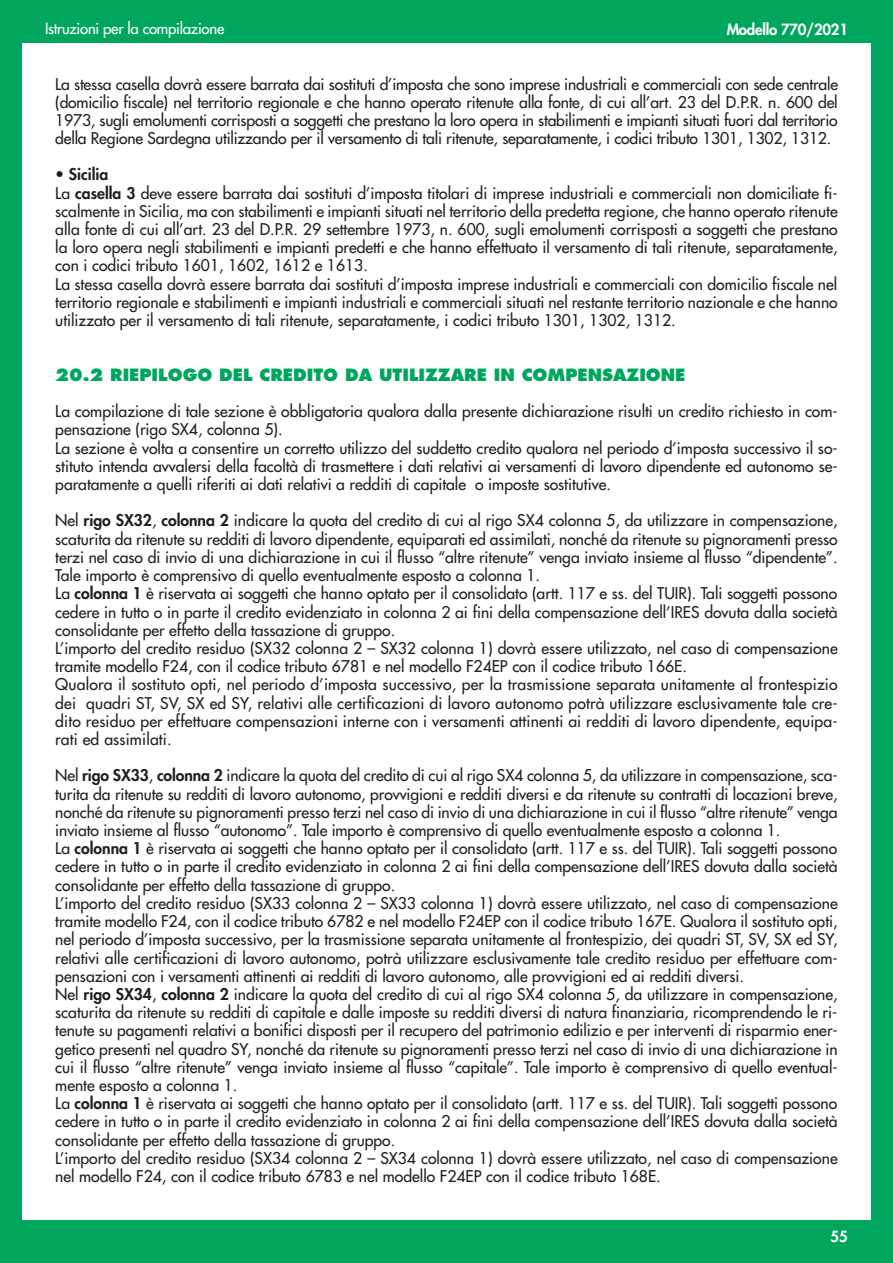
<style>
.page{position:relative;width:893px;height:1263px;background:#fff}
.page>*{position:absolute;margin:0;border:0;box-sizing:border-box;transform-origin:0 0}
.t1{font:800 16.5px "Futura";color:#00a65e}
.t2{font:15.75px/18.1px "Futura";color:#231f20}
.t3{font:15px "Futura";letter-spacing:-.015em;color:#fff}
.t4{font:800 15px "Futura";letter-spacing:-.015em;color:#fff}
.s1{font-weight:800}
</style>
<div class="page">
<div style="left:0;top:43px;width:21px;height:1220px;background:#00a65e"></div>
<div style="left:872px;top:43px;width:21px;height:1177px;background:#00a65e"></div>
<div style="left:0;top:1220px;width:893px;height:43px;background:#00a65e"></div>
<div style="left:0;top:0;width:893px;height:43px;background:#00a65e"></div>
<p class="t3" style="left:45px;top:21px;width:181px">Istruzioni per la compilazione</p>
<p class="t4" style="left:727px;top:23px;width:123px">Modello 770/2021</p>
<p class="t2" style="left:55px;top:77px;width:784px;text-align:justify">La stessa casella dovrà essere barrata dai sostituti d’imposta che sono imprese industriali e commerciali con sede centrale (domicilio fiscale) nel territorio regionale e che hanno operato ritenute alla fonte, di cui all’art. 23 del D.P.R. n. 600 del 1973, sugli emolumenti corrisposti a soggetti che prestano la loro opera in stabilimenti e impianti situati fuori dal territorio della Regione Sardegna utilizzando per il versamento di tali ritenute, separatamente, i codici tributo 1301, 1302, 1312.</p>
<p class="t2" style="left:55px;top:167px;width:784px">• <span class="s1">Sicilia<br></span>La <span class="s1">casella 3</span> deve essere barrata dai sostituti d’imposta titolari di imprese industriali e commerciali non domiciliate fi&shy;scalmente in Sicilia, ma con stabilimenti e impianti situati nel territorio della predetta regione, che hanno operato ritenute alla fonte di cui all’art. 23 del D.P.R. 29 settembre 1973, n. 600, sugli emolumenti corrisposti a soggetti che prestano la loro opera negli stabilimenti e impianti predetti e che hanno effettuato il versamento di tali ritenute, separatamente, con i codici tributo 1601, 1602, 1612 e 1613.<br>La stessa casella dovrà essere barrata dai sostituti d’imposta imprese industriali e commerciali con domicilio fiscale nel territorio regionale e stabilimenti e impianti industriali e commerciali situati nel restante territorio nazionale e che hanno utilizzato per il versamento di tali ritenute, separatamente, i codici tributo 1301, 1302, 1312.</p>
<p class="t1" style="left:55px;top:367px;width:632px">20.2 RIEPILOGO DEL CREDITO DA UTILIZZARE IN COMPENSAZIONE</p>
<p class="t2" style="left:55px;top:403px;width:784px">La compilazione di tale sezione è obbligatoria qualora dalla presente dichiarazione risulti un credito richiesto in com&shy;pensazione (rigo SX4, colonna 5).<br>La sezione è volta a consentire un corretto utilizzo del suddetto credito qualora nel periodo d’imposta successivo il so&shy;stituto intenda avvalersi della facoltà di trasmettere i dati relativi ai versamenti di lavoro dipendente ed autonomo se&shy;paratamente a quelli riferiti ai dati relativi a redditi di capitale o imposte sostitutive.</p>
<p class="t2" style="left:55px;top:513px;width:784px">Nel <span class="s1">rigo SX32</span>, <span class="s1">colonna 2</span> indicare la quota del credito di cui al rigo SX4 colonna 5, da utilizzare in compensazione, scaturita da ritenute su redditi di lavoro dipendente, equiparati ed assimilati, nonché da ritenute su pignoramenti presso terzi nel caso di invio di una dichiarazione in cui il flusso “altre ritenute” venga inviato insieme al flusso “dipendente”.<br>Tale importo è comprensivo di quello eventualmente esposto a colonna 1.<br>La <span class="s1">colonna 1</span> è riservata ai soggetti che hanno optato per il consolidato (artt. 117 e ss. del TUIR). Tali soggetti possono cedere in tutto o in parte il credito evidenziato in colonna 2 ai fini della compensazione dell’IRES dovuta dalla società consolidante per effetto della tassazione di gruppo.<br>L’importo del credito residuo (SX32 colonna 2 – SX32 colonna 1) dovrà essere utilizzato, nel caso di compensazione tramite modello F24, con il codice tributo 6781 e nel modello F24EP con il codice tributo 166E.<br>Qualora il sostituto opti, nel periodo d’imposta successivo, per la trasmissione separata unitamente al frontespizio dei quadri ST, SV, SX ed SY, relativi alle certificazioni di lavoro autonomo potrà utilizzare esclusivamente tale cre&shy;dito residuo per effettuare compensazioni interne con i versamenti attinenti ai redditi di lavoro dipendente, equipa&shy;rati ed assimilati.</p>
<p class="t2" style="left:55px;top:768px;width:784px">Nel <span class="s1">rigo SX33</span>, <span class="s1">colonna 2</span> indicare la quota del credito di cui al rigo SX4 colonna 5, da utilizzare in compensazione, sca&shy;turita da ritenute su redditi di lavoro autonomo, provvigioni e redditi diversi e da ritenute su contratti di locazioni breve, nonché da ritenute su pignoramenti presso terzi nel caso di invio di una dichiarazione in cui il flusso “altre ritenute” venga inviato insieme al flusso “autonomo”. Tale importo è comprensivo di quello eventualmente esposto a colonna 1.<br>La <span class="s1">colonna 1</span> è riservata ai soggetti che hanno optato per il consolidato (artt. 117 e ss. del TUIR). Tali soggetti possono cedere in tutto o in parte il credito evidenziato in colonna 2 ai fini della compensazione dell’IRES dovuta dalla società consolidante per effetto della tassazione di gruppo.<br>L’importo del credito residuo (SX33 colonna 2 – SX33 colonna 1) dovrà essere utilizzato, nel caso di compensazione tramite modello F24, con il codice tributo 6782 e nel modello F24EP con il codice tributo 167E. Qualora il sostituto opti, nel periodo d’imposta successivo, per la trasmissione separata unitamente al frontespizio, dei quadri ST, SV, SX ed SY, relativi alle certificazioni di lavoro autonomo, potrà utilizzare esclusivamente tale credito residuo per effettuare com&shy;pensazioni con i versamenti attinenti ai redditi di lavoro autonomo, alle provvigioni ed ai redditi diversi.<br>Nel <span class="s1">rigo SX34</span>, <span class="s1">colonna 2</span> indicare la quota del credito di cui al rigo SX4 colonna 5, da utilizzare in compensazione, scaturita da ritenute su redditi di capitale e dalle imposte su redditi diversi di natura finanziaria, ricomprendendo le ri&shy;tenute su pagamenti relativi a bonifici disposti per il recupero del patrimonio edilizio e per interventi di risparmio ener&shy;getico presenti nel quadro SY, nonché da ritenute su pignoramenti presso terzi nel caso di invio di una dichiarazione in cui il flusso “altre ritenute” venga inviato insieme al flusso “capitale”. Tale importo è comprensivo di quello eventual&shy;mente esposto a colonna 1.<br>La <span class="s1">colonna 1</span> è riservata ai soggetti che hanno optato per il consolidato (artt. 117 e ss. del TUIR). Tali soggetti possono cedere in tutto o in parte il credito evidenziato in colonna 2 ai fini della compensazione dell’IRES dovuta dalla società consolidante per effetto della tassazione di gruppo.<br>L’importo del credito residuo (SX34 colonna 2 – SX34 colonna 1) dovrà essere utilizzato, nel caso di compensazione nel modello F24, con il codice tributo 6783 e nel modello F24EP con il codice tributo 168E.</p>
<p class="t4" style="left:831px;top:1229px;width:19px">55</p>
</div>
